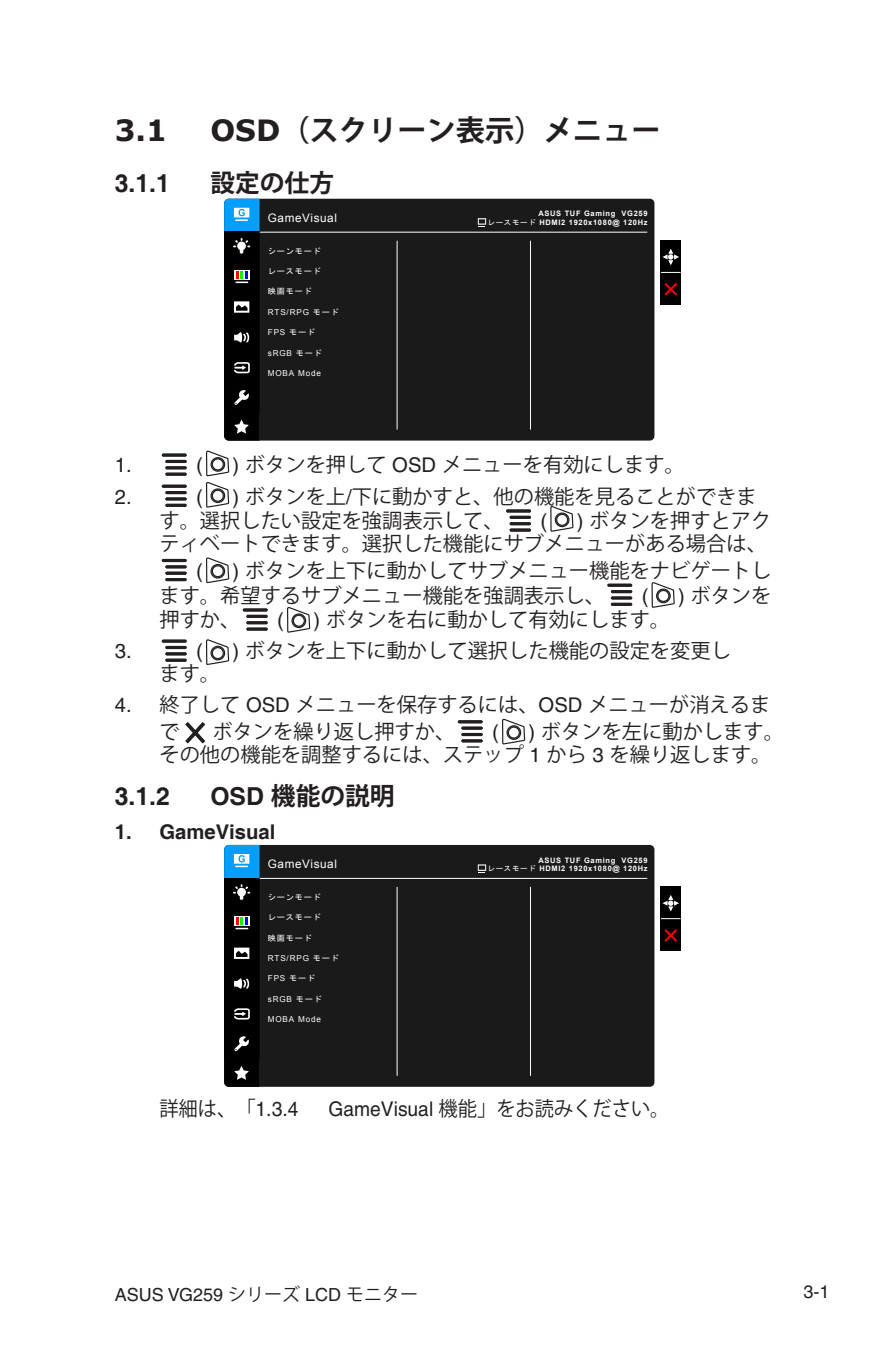
<style>
.page{position:relative;width:893px;height:1346px;background:#fff}
.page>*{position:absolute;margin:0;border:0;box-sizing:border-box;transform-origin:0 0}
.t1{font:700 29.25px "Koz Go Pro";color:#231f20}
.t2{font:700 29.25px "Verdana";color:#231f20}
.t3{font:700 24.75px "Koz Go Pro";color:#231f20}
.t4{font:700 24.75px "Helvetica";color:#231f20}
.t5{font:20.25px/24.8px "Koz Go Pro";color:#231f20}
.t6{font:20.25px "Koz Go Pro";color:#231f20;scale:.95 1}
.t7{font:20.25px "Helvetica";color:#231f20}
.t8{font:700 20.25px "Helvetica";color:#231f20}
.t9{font:18px "Helvetica";color:#231f20}
.t10{font:11.7px "Arial";letter-spacing:.05em;color:#fff}
.t11{font:8.1px "Arial";letter-spacing:.1em;color:#fff}
.t12{font:8.1px "MS Gothic";letter-spacing:.1em;color:#fff}
.t13{font:700 7.42px "Arial";letter-spacing:.09em;color:#fff}
.s1{font-family:"Verdana"}
.s2{font-family:"MS Gothic";font-weight:400}
.s3{font-family:"MS Gothic"}
.s4{font-family:"Helvetica"}
.s5{font-family:"Koz Go Pro"}
</style>
<div class="page">
<div style="left:260px;top:199px;width:394px;height:242px;background:#1a1a1a"></div>
<svg style="left:224px;top:199px;width:36px;height:242px;background:#192b35"></svg>
<div style="left:661px;top:240px;width:20px;height:65px;background:#000"></div>
<svg style="left:661px;top:272px;width:20px;height:1px"></svg>
<svg style="left:662px;top:249px;width:17px;height:16px"></svg>
<svg style="left:664px;top:283px;width:13px;height:12px"></svg>
<hr style="left:260px;top:232px;width:387px;height:1px;background:#fff">
<hr style="left:397px;top:241px;width:1px;height:188px;background:#fff">
<hr style="left:530px;top:241px;width:1px;height:188px;background:#fff">
<svg style="left:478px;top:218px;width:8px;height:7px"></svg>
<svg style="left:479px;top:219px;width:6px;height:8px"></svg>
<svg style="left:162px;top:453px;width:25px;height:4px"></svg>
<hr style="left:165px;top:460px;width:22px;height:3px;background:#231f20;border-radius:2px">
<hr style="left:165px;top:466px;width:22px;height:3px;background:#231f20;border-radius:2px">
<hr style="left:165px;top:473px;width:22px;height:3px;background:#231f20;border-radius:2px">
<svg style="left:206px;top:451px;width:23px;height:25px"></svg>
<hr style="left:162px;top:485px;width:25px;height:3px;background:#231f20;border-radius:2px">
<hr style="left:165px;top:491px;width:22px;height:3px;background:#231f20;border-radius:2px">
<hr style="left:165px;top:497px;width:22px;height:3px;background:#231f20;border-radius:2px">
<hr style="left:165px;top:504px;width:22px;height:3px;background:#231f20;border-radius:2px">
<svg style="left:206px;top:482px;width:23px;height:26px"></svg>
<hr style="left:506px;top:509px;width:25px;height:3px;background:#231f20;border-radius:2px">
<hr style="left:510px;top:516px;width:21px;height:3px;background:#231f20;border-radius:2px">
<hr style="left:510px;top:522px;width:21px;height:3px;background:#231f20;border-radius:2px">
<svg style="left:510px;top:528px;width:21px;height:4px"></svg>
<svg style="left:550px;top:506px;width:23px;height:26px"></svg>
<hr style="left:162px;top:559px;width:25px;height:3px;background:#231f20;border-radius:2px">
<hr style="left:165px;top:565px;width:22px;height:3px;background:#231f20;border-radius:2px">
<hr style="left:165px;top:572px;width:22px;height:3px;background:#231f20;border-radius:2px">
<hr style="left:165px;top:578px;width:22px;height:3px;background:#231f20;border-radius:2px">
<svg style="left:206px;top:557px;width:23px;height:26px"></svg>
<hr style="left:607px;top:584px;width:25px;height:3px;background:#231f20;border-radius:2px">
<hr style="left:611px;top:590px;width:21px;height:3px;background:#231f20;border-radius:2px">
<hr style="left:611px;top:596px;width:21px;height:3px;background:#231f20;border-radius:2px">
<hr style="left:611px;top:603px;width:21px;height:3px;background:#231f20;border-radius:2px">
<svg style="left:651px;top:582px;width:24px;height:26px"></svg>
<hr style="left:243px;top:608px;width:25px;height:3px;background:#231f20;border-radius:2px">
<hr style="left:246px;top:615px;width:22px;height:3px;background:#231f20;border-radius:2px">
<hr style="left:246px;top:621px;width:22px;height:3px;background:#231f20;border-radius:2px">
<svg style="left:246px;top:627px;width:22px;height:4px"></svg>
<svg style="left:287px;top:607px;width:23px;height:26px"></svg>
<svg style="left:162px;top:639px;width:25px;height:4px"></svg>
<hr style="left:165px;top:646px;width:22px;height:3px;background:#231f20;border-radius:2px">
<hr style="left:165px;top:652px;width:22px;height:3px;background:#231f20;border-radius:2px">
<hr style="left:165px;top:659px;width:22px;height:3px;background:#231f20;border-radius:2px">
<svg style="left:206px;top:639px;width:23px;height:26px"></svg>
<svg style="left:185px;top:722px;width:20px;height:21px"></svg>
<hr style="left:458px;top:720px;width:25px;height:3px;background:#231f20;border-radius:2px">
<svg style="left:461px;top:726px;width:22px;height:4px"></svg>
<hr style="left:461px;top:733px;width:22px;height:3px;background:#231f20;border-radius:2px">
<hr style="left:461px;top:739px;width:22px;height:3px;background:#231f20;border-radius:2px">
<svg style="left:502px;top:719px;width:23px;height:25px"></svg>
<div style="left:260px;top:845px;width:394px;height:242px;background:#1a1a1a"></div>
<svg style="left:224px;top:845px;width:36px;height:242px;background:#192b36"></svg>
<div style="left:661px;top:886px;width:20px;height:65px;background:#000"></div>
<svg style="left:661px;top:918px;width:20px;height:1px"></svg>
<svg style="left:662px;top:895px;width:17px;height:16px"></svg>
<svg style="left:664px;top:929px;width:13px;height:13px"></svg>
<hr style="left:260px;top:878px;width:387px;height:1px;background:#fff">
<hr style="left:397px;top:887px;width:1px;height:189px;background:#fff">
<hr style="left:530px;top:887px;width:1px;height:189px;background:#fff">
<svg style="left:478px;top:864px;width:8px;height:7px"></svg>
<svg style="left:479px;top:865px;width:6px;height:8px"></svg>
<h1 class="t2" style="left:115px;top:109px;width:54px">3.1</h1>
<h1 class="t1" style="left:210px;top:111px;width:452px"><span class="s1">OSD</span>（スクリーン表示）メニュー</h1>
<p class="t4" style="left:115px;top:168px;width:57px">3.1.1</p>
<p class="t3" style="left:210px;top:167px;width:125px">設定の仕方</p>
<p class="t13" style="left:538px;top:209px;width:111px">ASUS TUF Gaming VG259</p>
<p class="t10" style="left:268px;top:210px;width:71px">GameVisual</p>
<p class="t13" style="left:488px;top:218px;width:162px"><span class="s2">レースモード</span> HDMI2 1920x1080@ 120Hz</p>
<p class="t12" style="left:268px;top:247px;width:55px">シーンモード</p>
<p class="t12" style="left:268px;top:267px;width:55px">レースモード</p>
<p class="t12" style="left:268px;top:287px;width:46px">映画モード</p>
<p class="t11" style="left:268px;top:307px;width:73px">RTS/RPG <span class="s3">モード</span></p>
<p class="t11" style="left:268px;top:327px;width:49px">FPS <span class="s3">モード</span></p>
<p class="t11" style="left:268px;top:347px;width:56px">sRGB <span class="s3">モード</span></p>
<p class="t11" style="left:268px;top:368px;width:55px">MOBA Mode</p>
<p class="t7" style="left:115px;top:454px;width:18px">1.</p>
<p class="t7" style="left:196px;top:454px;width:8px">(</p>
<p class="t5" style="left:233px;top:453px;width:454px"><span class="s4">)</span> ボタンを押して <span class="s4">OSD</span> メニューを有効にします。</p>
<p class="t7" style="left:115px;top:485px;width:18px">2.</p>
<p class="t7" style="left:196px;top:485px;width:8px">(</p>
<p class="t5" style="left:159px;top:484px;width:599px;text-indent:73px"><span class="s4">)</span> ボタンを上<span class="s4">/</span>下に動かすと、他の機能を見ることができます。選択したい設定を強調表示して、</p>
<p class="t5" style="left:159px;top:510px;width:613px;line-height:22.5px;text-align:right"><span class="s4">)</span> ボタンを押すとアク<br>ティベートできます。選択した機能にサブメニューがある場合は、</p>
<p class="t7" style="left:196px;top:559px;width:8px">(</p>
<p class="t7" style="left:541px;top:509px;width:8px">(</p>
<p class="t5" style="left:159px;top:558px;width:613px;text-indent:73px"><span class="s4">)</span> ボタンを上下に動かしてサブメニュー機能をナビゲートします。希望するサブメニュー機能を強調表示し、</p>
<p class="t7" style="left:642px;top:584px;width:8px">(</p>
<p class="t5" style="left:678px;top:583px;width:95px"><span class="s4">)</span> ボタンを</p>
<p class="t5" style="left:159px;top:608px;width:82px">押すか、</p>
<p class="t7" style="left:277px;top:608px;width:8px">(</p>
<p class="t5" style="left:314px;top:608px;width:358px"><span class="s4">)</span> ボタンを右に動かして有効にします。</p>
<p class="t7" style="left:115px;top:640px;width:18px">3.</p>
<p class="t7" style="left:196px;top:640px;width:8px">(</p>
<p class="t5" style="left:233px;top:639px;width:500px"><span class="s4">)</span> ボタンを上下に動かして選択した機能の設定を変更し</p>
<p class="t5" style="left:159px;top:662px;width:62px">ます。</p>
<p class="t5" style="left:159px;top:692px;width:612px;line-height:27px;text-indent:-45px"><span class="s4">4.</span> 終了して <span class="s4">OSD</span> メニューを保存するには、<span class="s4">OSD</span> メニューが消えるまで</p>
<p class="t5" style="left:159px;top:721px;width:626px;line-height:22.5px;text-indent:369px"><span class="s4">)</span> ボタンを左に動かします。その他の機能を調整するには、ステップ <span class="s4">1</span> から <span class="s4">3</span> を繰り返します。</p>
<p class="t4" style="left:115px;top:781px;width:57px">3.1.2</p>
<p class="t3" style="left:210px;top:779px;width:186px"><span class="s4">OSD</span> 機能の説明</p>
<p class="t8" style="left:115px;top:819px;width:162px">1. GameVisual</p>
<p class="t13" style="left:538px;top:855px;width:111px">ASUS TUF Gaming VG259</p>
<p class="t5" style="left:212px;top:720px;width:245px">ボタンを繰り返し押すか、</p>
<p class="t7" style="left:492px;top:720px;width:8px">(</p>
<p class="t10" style="left:268px;top:856px;width:71px">GameVisual</p>
<p class="t13" style="left:488px;top:864px;width:162px"><span class="s2">レースモード</span> HDMI2 1920x1080@ 120Hz</p>
<p class="t12" style="left:268px;top:893px;width:55px">シーンモード</p>
<p class="t12" style="left:268px;top:913px;width:55px">レースモード</p>
<p class="t12" style="left:268px;top:933px;width:46px">映画モード</p>
<p class="t11" style="left:268px;top:953px;width:73px">RTS/RPG <span class="s3">モード</span></p>
<p class="t11" style="left:268px;top:973px;width:49px">FPS <span class="s3">モード</span></p>
<p class="t11" style="left:268px;top:993px;width:56px">sRGB <span class="s3">モード</span></p>
<p class="t11" style="left:268px;top:1014px;width:55px">MOBA Mode</p>
<p class="t6" style="left:159px;top:1096px;width:148px">詳細は、「<span class="s4">1.3.4</span></p>
<p class="t6" style="left:328px;top:1096px;width:360px"><span class="s4">GameVisual</span> 機能」をお読みください。</p>
<p class="t9" style="left:115px;top:1284px;width:305px">ASUS VG259 <span class="s5">シリーズ</span> LCD <span class="s5">モニター</span></p>
<p class="t9" style="left:803px;top:1281px;width:28px">3-1</p>
</div>
